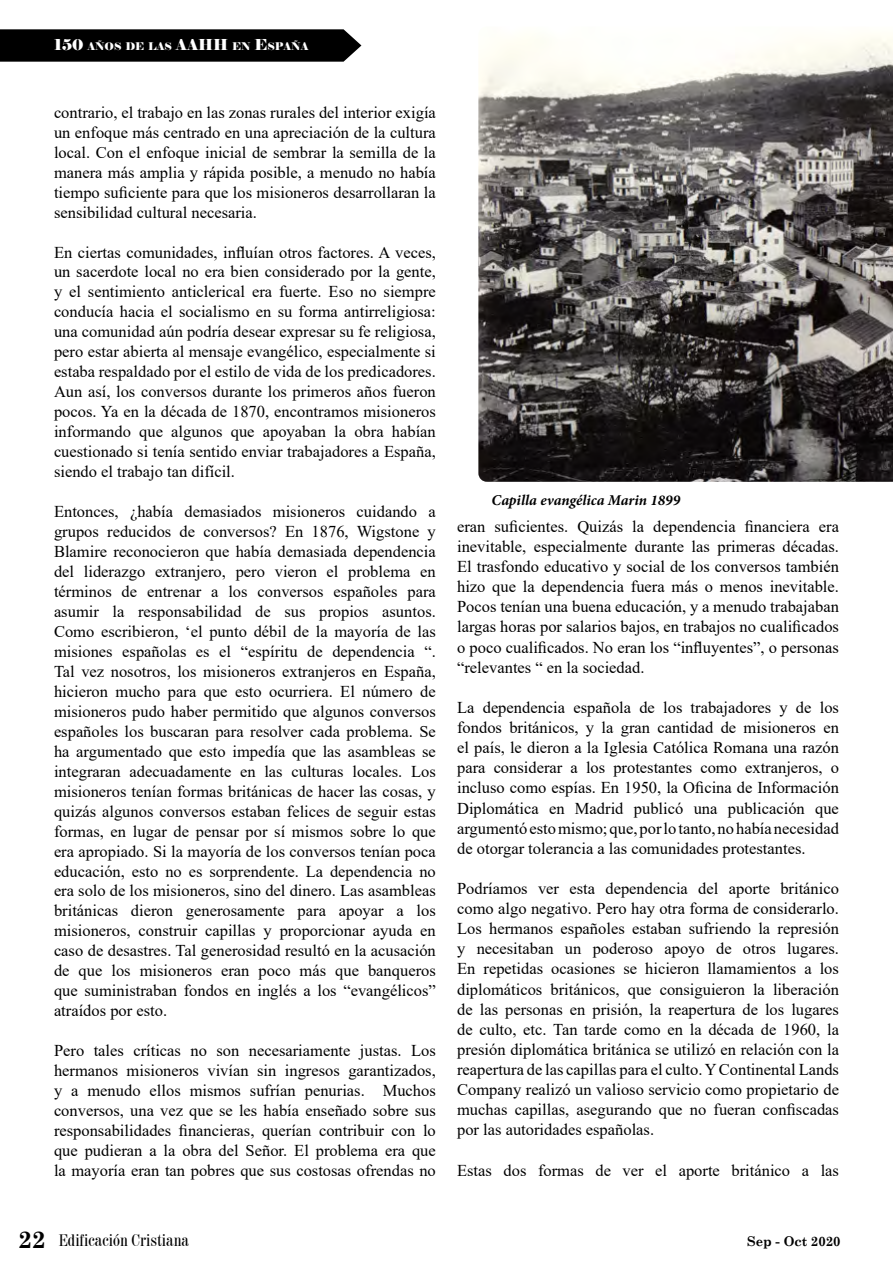
<style>
.page{position:relative;width:893px;height:1263px;background:#fff}
.page>*{position:absolute;margin:0;border:0;box-sizing:border-box;transform-origin:0 0}
.t1{font:16.5px/20px "Times New Roman";color:#000;text-align:justify}
.t2{font:condensed 16.5px "Century 725 BT";color:#000}
.t3{font:italic 700 15px "Minion Pro";color:#000}
.t4{font:700 13.5px "Century Schoolbook";color:#000;scale:.96 1}
.t5{font:10.5px "Elephant";color:#fff}
.s1{font-size:15px}
.s2{font-family:"Century Schoolbook";font-weight:700;font-stretch:normal;font-size:24px}
</style>
<div class="page">
<svg style="left:0;top:29px;width:361px;height:33px;background:#0b0b0b"></svg>
<img style="left:478px;top:35px;width:415px;height:447px">
<p class="t5" style="left:54px;top:40px;width:256px"><span class="s1">150</span> AÑOS DE LAS <span class="s1">AAHH</span> EN <span class="s1">E</span>SPAÑA</p>
<p class="t1" style="left:54px;top:102px;width:383px">contrario, el trabajo en las zonas rurales del interior exigía un enfoque más centrado en una apreciación de la cultura local. Con el enfoque inicial de sembrar la semilla de la manera más amplia y rápida posible, a menudo no había tiempo suficiente para que los misioneros desarrollaran la sensibilidad cultural necesaria.</p>
<p class="t1" style="left:54px;top:241px;width:383px">En ciertas comunidades, influían otros factores. A veces, un sacerdote local no era bien considerado por la gente, y el sentimiento anticlerical era fuerte. Eso no siempre conducía hacia el socialismo en su forma antirreligiosa: una comunidad aún podría desear expresar su fe religiosa, pero estar abierta al mensaje evangélico, especialmente si estaba respaldado por el estilo de vida de los predicadores.<br>Aun así, los conversos durante los primeros años fueron pocos. Ya en la década de 1870, encontramos misioneros informando que algunos que apoyaban la obra habían cuestionado si tenía sentido enviar trabajadores a España, siendo el trabajo tan difícil.</p>
<p class="t1" style="left:54px;top:501px;width:383px">Entonces, ¿había demasiados misioneros cuidando a grupos reducidos de conversos? En 1876, Wigstone y Blamire reconocieron que había demasiada dependencia del liderazgo extranjero, pero vieron el problema en términos de entrenar a los conversos españoles para asumir la responsabilidad de sus propios asuntos.<br>Como escribieron, ‘el punto débil de la mayoría de las misiones españolas es el “espíritu de dependencia “.<br>Tal vez nosotros, los misioneros extranjeros en España, hicieron mucho para que esto ocurriera. El número de misioneros pudo haber permitido que algunos conversos españoles los buscaran para resolver cada problema. Se ha argumentado que esto impedía que las asambleas se integraran adecuadamente en las culturas locales. Los misioneros tenían formas británicas de hacer las cosas, y quizás algunos conversos estaban felices de seguir estas formas, en lugar de pensar por sí mismos sobre lo que era apropiado. Si la mayoría de los conversos tenían poca educación, esto no es sorprendente. La dependencia no era solo de los misioneros, sino del dinero. Las asambleas británicas dieron generosamente para apoyar a los misioneros, construir capillas y proporcionar ayuda en caso de desastres. Tal generosidad resultó en la acusación de que los misioneros eran poco más que banqueros que suministraban fondos en inglés a los “evangélicos” atraídos por esto.</p>
<p class="t1" style="left:54px;top:1040px;width:383px">Pero tales críticas no son necesariamente justas. Los hermanos misioneros vivían sin ingresos garantizados, y a menudo ellos mismos sufrían penurias. Muchos conversos, una vez que se les había enseñado sobre sus responsabilidades financieras, querían contribuir con lo que pudieran a la obra del Señor. El problema era que la mayoría eran tan pobres que sus costosas ofrendas no</p>
<p class="t3" style="left:491px;top:490px;width:190px">Capilla evangélica Marin 1899</p>
<p class="t1" style="left:457px;top:516px;width:383px">eran suficientes. Quizás la dependencia financiera era inevitable, especialmente durante las primeras décadas.<br>El trasfondo educativo y social de los conversos también hizo que la dependencia fuera más o menos inevitable.<br>Pocos tenían una buena educación, y a menudo trabajaban largas horas por salarios bajos, en trabajos no cualificados o poco cualificados. No eran los “influyentes”, o personas “relevantes “ en la sociedad.</p>
<p class="t1" style="left:457px;top:697px;width:383px">La dependencia española de los trabajadores y de los fondos británicos, y la gran cantidad de misioneros en el país, le dieron a la Iglesia Católica Romana una razón para considerar a los protestantes como extranjeros, o incluso como espías. En 1950, la Oficina de Información Diplomática en Madrid publicó una publicación que argumentó esto mismo; que, por lo tanto, no había necesidad de otorgar tolerancia a las comunidades protestantes.</p>
<p class="t1" style="left:457px;top:878px;width:383px">Podríamos ver esta dependencia del aporte británico como algo negativo. Pero hay otra forma de considerarlo.<br>Los hermanos españoles estaban sufriendo la represión y necesitaban un poderoso apoyo de otros lugares.<br>En repetidas ocasiones se hicieron llamamientos a los diplomáticos británicos, que consiguieron la liberación de las personas en prisión, la reapertura de los lugares de culto, etc. Tan tarde como en la década de 1960, la presión diplomática británica se utilizó en relación con la reapertura de las capillas para el culto. Y Continental Lands Company realizó un valioso servicio como propietario de muchas capillas, asegurando que no fueran confiscadas por las autoridades españolas.</p>
<p class="t1" style="left:457px;top:1159px;width:383px">Estas dos formas de ver el aporte británico a las</p>
<p class="t2" style="left:18px;top:1230px;width:172px"><span class="s2">22</span> Edificación Cristiana</p>
<p class="t4" style="left:747px;top:1231px;width:99px">Sep - Oct 2020</p>
</div>
